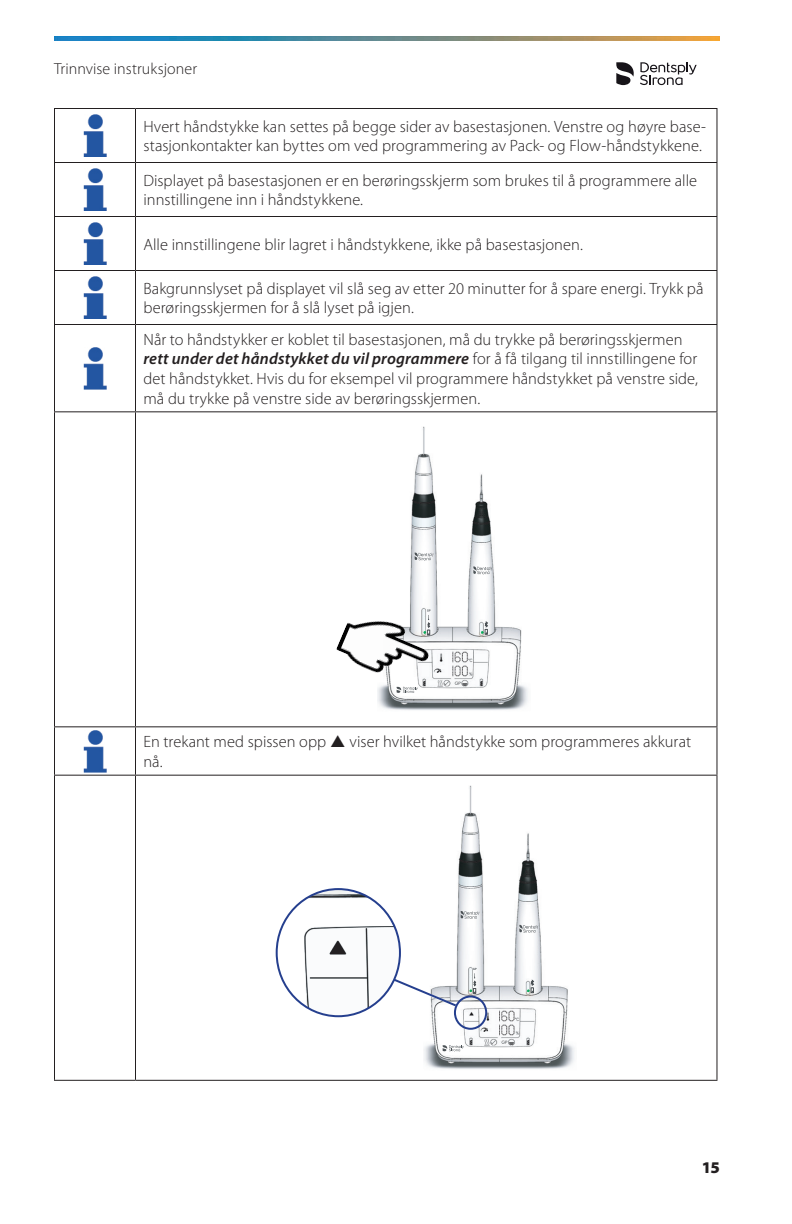
<style>
.page{position:relative;width:792px;height:1224px;background:#fff}
.page>*{position:absolute;margin:0;border:0;box-sizing:border-box;transform-origin:0 0}
.t1{font:300 16.4px/19.6px "Myriad Pro";letter-spacing:.005em;color:#231f20}
.t2{font:900 16.4px "Myriad Pro";color:#231f20}
.t3{font:300 16px "Myriad Pro";letter-spacing:.005em;color:#231f20}
.s1{font-weight:600;font-style:italic}
</style>
<div class="page">
<svg style="left:640px;top:62px;width:57px;height:23px"></svg>
<svg style="left:616px;top:62px;width:18px;height:23px"></svg>
<img style="left:54px;top:36px;width:666px;height:5px">
<hr style="left:54px;top:108px;width:82px;height:1px;background:#231f20">
<hr style="left:54px;top:109px;width:1px;height:53px;background:#231f20">
<hr style="left:136px;top:108px;width:581px;height:1px;background:#231f20">
<hr style="left:135px;top:109px;width:1px;height:53px;background:#231f20">
<hr style="left:716px;top:109px;width:1px;height:53px;background:#231f20">
<hr style="left:54px;top:162px;width:82px;height:1px;background:#231f20">
<hr style="left:54px;top:163px;width:1px;height:53px;background:#231f20">
<hr style="left:136px;top:162px;width:581px;height:1px;background:#231f20">
<hr style="left:135px;top:163px;width:1px;height:53px;background:#231f20">
<hr style="left:716px;top:163px;width:1px;height:53px;background:#231f20">
<hr style="left:54px;top:216px;width:82px;height:1px;background:#231f20">
<hr style="left:54px;top:217px;width:1px;height:53px;background:#231f20">
<hr style="left:136px;top:216px;width:581px;height:1px;background:#231f20">
<hr style="left:135px;top:217px;width:1px;height:53px;background:#231f20">
<hr style="left:716px;top:217px;width:1px;height:53px;background:#231f20">
<hr style="left:54px;top:270px;width:82px;height:1px;background:#231f20">
<hr style="left:54px;top:271px;width:1px;height:53px;background:#231f20">
<hr style="left:136px;top:270px;width:581px;height:1px;background:#231f20">
<hr style="left:135px;top:271px;width:1px;height:53px;background:#231f20">
<hr style="left:716px;top:271px;width:1px;height:53px;background:#231f20">
<hr style="left:54px;top:324px;width:82px;height:1px;background:#231f20">
<hr style="left:54px;top:325px;width:1px;height:86px;background:#231f20">
<hr style="left:136px;top:324px;width:581px;height:1px;background:#231f20">
<hr style="left:135px;top:325px;width:1px;height:86px;background:#231f20">
<hr style="left:716px;top:325px;width:1px;height:86px;background:#231f20">
<hr style="left:54px;top:411px;width:82px;height:1px;background:#231f20">
<hr style="left:54px;top:412px;width:1px;height:314px;background:#231f20">
<hr style="left:136px;top:411px;width:581px;height:1px;background:#231f20">
<hr style="left:135px;top:412px;width:1px;height:314px;background:#231f20">
<hr style="left:716px;top:412px;width:1px;height:314px;background:#231f20">
<hr style="left:54px;top:726px;width:82px;height:1px;background:#231f20">
<hr style="left:54px;top:727px;width:1px;height:48px;background:#231f20">
<hr style="left:136px;top:726px;width:581px;height:1px;background:#231f20">
<hr style="left:135px;top:727px;width:1px;height:48px;background:#231f20">
<hr style="left:716px;top:727px;width:1px;height:48px;background:#231f20">
<hr style="left:54px;top:775px;width:82px;height:1px;background:#231f20">
<hr style="left:54px;top:776px;width:1px;height:304px;background:#231f20">
<hr style="left:136px;top:775px;width:581px;height:1px;background:#231f20">
<hr style="left:135px;top:776px;width:1px;height:304px;background:#231f20">
<hr style="left:716px;top:776px;width:1px;height:304px;background:#231f20">
<hr style="left:54px;top:1080px;width:82px;height:1px;background:#231f20">
<hr style="left:136px;top:1080px;width:581px;height:1px;background:#231f20">
<img style="left:83px;top:114px;width:24px;height:43px">
<img style="left:83px;top:168px;width:24px;height:43px">
<img style="left:83px;top:222px;width:24px;height:43px">
<img style="left:83px;top:276px;width:24px;height:43px">
<img style="left:83px;top:347px;width:24px;height:43px">
<img style="left:379px;top:426px;width:149px;height:284px">
<svg style="left:473px;top:566px;width:19px;height:8px"></svg>
<svg style="left:415px;top:553px;width:18px;height:7px"></svg>
<svg style="left:480px;top:621px;width:8px;height:13px"></svg>
<img style="left:336px;top:592px;width:108px;height:111px">
<img style="left:83px;top:730px;width:24px;height:42px">
<img style="left:424px;top:785px;width:151px;height:284px">
<svg style="left:468px;top:968px;width:9px;height:26px"></svg>
<svg style="left:443px;top:1045px;width:21px;height:6px"></svg>
<svg style="left:519px;top:925px;width:19px;height:8px"></svg>
<svg style="left:461px;top:911px;width:18px;height:8px"></svg>
<svg style="left:526px;top:979px;width:8px;height:14px"></svg>
<svg style="left:400px;top:977px;width:58px;height:31px"></svg>
<img style="left:277px;top:889px;width:123px;height:127px">
<div style="left:454px;top:996px;width:33px;height:34px;border:2px solid #253f8e;border-radius:50%"></div>
<p class="t3" style="left:54px;top:59px;width:145px">Trinnvise instruksjoner</p>
<p class="t1" style="left:144px;top:116px;width:564px">Hvert håndstykke kan settes på begge sider av basestasjonen. Venstre og høyre base&shy;stasjonkontakter kan byttes om ved programmering av Pack- og Flow-håndstykkene.</p>
<p class="t1" style="left:144px;top:170px;width:555px">Displayet på basestasjonen er en berøringsskjerm som brukes til å programmere alle innstillingene inn i håndstykkene.</p>
<p class="t1" style="left:144px;top:234px;width:441px">Alle innstillingene blir lagret i håndstykkene, ikke på basestasjonen.</p>
<p class="t1" style="left:144px;top:278px;width:562px">Bakgrunnslyset på displayet vil slå seg av etter 20 minutter for å spare energi. Trykk på berøringsskjermen for å slå lyset på igjen.</p>
<p class="t1" style="left:144px;top:329px;width:556px">Når to håndstykker er koblet til basestasjonen, må du trykke på berøringsskjermen <span class="s1">rett under det håndstykket du vil programmere</span> for å få tilgang til innstillingene for det håndstykket. Hvis du for eksempel vil programmere håndstykket på venstre side, må du trykke på venstre side av berøringsskjermen.</p>
<p class="t1" style="left:144px;top:732px;width:184px">En trekant med spissen opp</p>
<p class="t1" style="left:350px;top:732px;width:343px">viser hvilket håndstykke som programmeres akkurat</p>
<p class="t1" style="left:144px;top:752px;width:21px">nå.</p>
<p class="t2" style="left:702px;top:1157px;width:20px">15</p>
</div>
